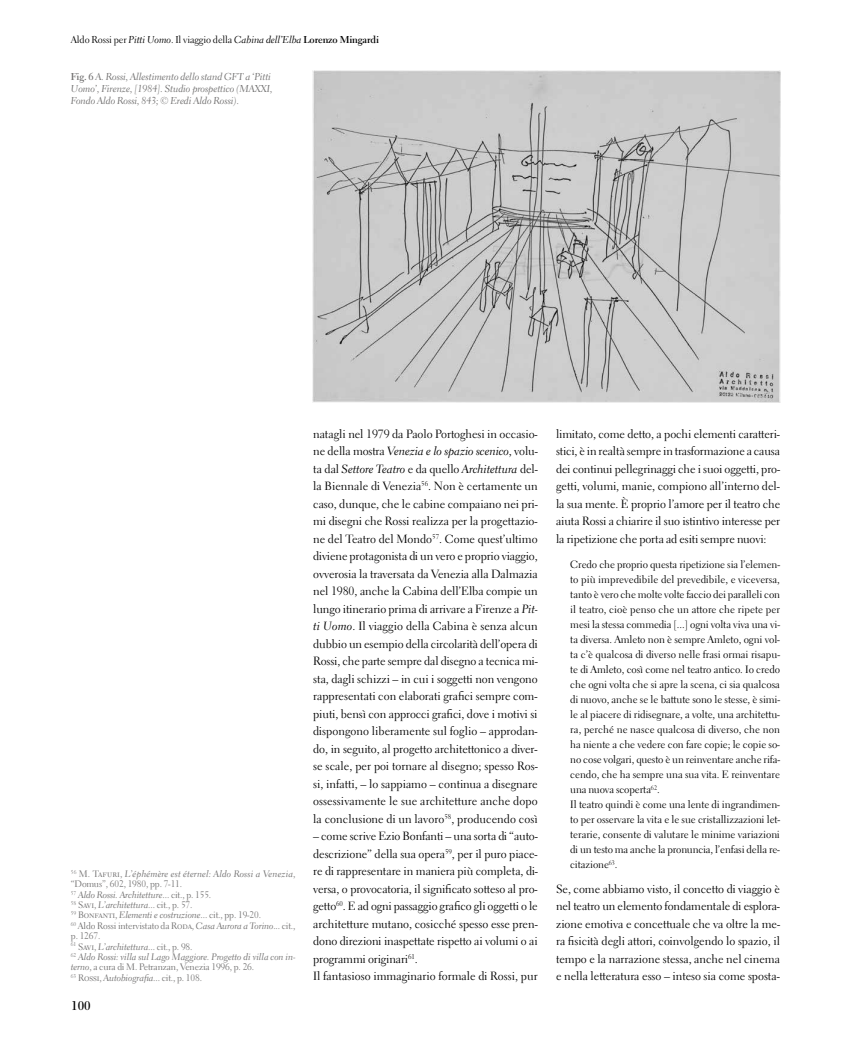
<style>
.page{position:relative;width:851px;height:1063px;background:#fff}
.page>*{position:absolute;margin:0;border:0;box-sizing:border-box;transform-origin:0 0}
.t1{font:700 12.5px "Electra LT Std";color:#000}
.t2{font:11.88px/17.5px "Electra LT Std";letter-spacing:-.005em;color:#000;text-align:justify}
.t3{font:11.88px/17.5px "Electra LT Std Cursive";letter-spacing:-.01em;color:#000}
.t4{font:10.62px/15px "Electra LT Std";letter-spacing:-.005em;color:#000}
.t5{font:10px/12px "Electra LT Std Cursive";letter-spacing:-.01em;color:#706f6f}
.t6{font:10px "Electra LT Std";letter-spacing:-.01em;color:#000}
.t7{font:9.38px/10.4px "Electra LT Std";letter-spacing:-.01em;color:#706f6f}
.t8{font:9.38px "Electra LT Std Cursive";letter-spacing:-.01em;color:#706f6f}
.t9{font:9.38px "Electra LT Std Cursive";letter-spacing:.01em;color:#706f6f}
.s1{font-family:"Electra LT Std Cursive"}
.s2{font-weight:700}
.s3{font-family:"Electra LT Std";font-weight:700}
.s4{font-family:"Electra LT Std"}
</style>
<div class="page">
<img style="left:312px;top:71px;width:468px;height:332px">
<p class="t6" style="left:71px;top:33px;width:309px">Aldo Rossi per <span class="s1">Pitti Uomo</span>. Il viaggio della <span class="s1">Cabina dell’Elba</span> <span class="s2">Lorenzo Mingardi</span></p>
<p class="t5" style="left:71px;top:71px;width:203px"><span class="s3">Fig. 6</span> A. Rossi, Allestimento dello stand GFT a ‘Pitti<br>Uomo’, Firenze, [1984]. Studio prospettico (MAXXI,<br>Fondo Aldo Rossi, 843; © Eredi Aldo Rossi).</p>
<p class="t9" style="left:71px;top:868px;width:226px"><sup>56</sup> <span class="s4">M. Tafuri,</span> L’éphémère est éternel: Aldo Rossi a Venezia<span class="s4">,</span></p>
<p class="t7" style="left:71px;top:879px;width:113px">“Domus”, 602, 1980, pp. 7-11.</p>
<p class="t8" style="left:71px;top:889px;width:142px"><sup>57</sup> Aldo Rossi. Architetture<span class="s4">... cit., p. 155.</span></p>
<p class="t7" style="left:71px;top:900px;width:226px"><sup>58</sup> Savi, <span class="s1">L’architettura</span>... cit., p. 57.<br><sup>59</sup> Bonfanti, <span class="s1">Elementi e costruzione</span>... cit., pp. 19-20.<br><sup>60</sup> Aldo Rossi intervistato da Roda, <span class="s1">Casa Aurora a Torino</span>... cit., p. 1267.<br><sup>61</sup> Savi, <span class="s1">L’architettura</span>... cit., p. 98.</p>
<p class="t8" style="left:71px;top:951px;width:226px"><sup>62</sup> Aldo Rossi: villa sul Lago Maggiore. Progetto di villa con in-</p>
<p class="t7" style="left:71px;top:962px;width:185px"><span class="s1">terno</span>, a cura di M. Petranzan, Venezia 1996, p. 26.<br><sup>63</sup> Rossi, <span class="s1">Autobiografia</span>... cit., p. 108.</p>
<p class="t1" style="left:71px;top:998px;width:21px">100</p>
<p class="t2" style="left:313px;top:425px;width:226px">natagli nel 1979 da Paolo Portoghesi in occasio-</p>
<p class="t3" style="left:313px;top:442px;width:226px"><span class="s4">ne della mostra</span> Venezia e lo spazio scenico<span class="s4">, volu&shy;ta dal</span> Settore Teatro <span class="s4">e da quello</span> Architettura <span class="s4">del-</span></p>
<p class="t2" style="left:313px;top:477px;width:226px">la Biennale di Venezia<sup>56</sup>. Non è certamente un caso, dunque, che le cabine compaiano nei pri&shy;mi disegni che Rossi realizza per la progettazio&shy;ne del Teatro del Mondo<sup>57</sup>. Come quest’ultimo diviene protagonista di un vero e proprio viaggio, ovverosia la traversata da Venezia alla Dalmazia nel 1980, anche la Cabina dell’Elba compie un lungo itinerario prima di arrivare a Firenze a <span class="s1">Pit&shy;ti Uomo</span>. Il viaggio della Cabina è senza alcun dubbio un esempio della circolarità dell’opera di Rossi, che parte sempre dal disegno a tecnica mi&shy;sta, dagli schizzi – in cui i soggetti non vengono rappresentati con elaborati grafici sempre com&shy;piuti, bensì con approcci grafici, dove i motivi si dispongono liberamente sul foglio – approdan&shy;do, in seguito, al progetto architettonico a diver&shy;se scale, per poi tornare al disegno; spesso Ros&shy;si, infatti, – lo sappiamo – continua a disegnare ossessivamente le sue architetture anche dopo la conclusione di un lavoro<sup>58</sup>, producendo così</p>
<p class="t2" style="left:313px;top:827px;width:226px;text-align:left">– come scrive Ezio Bonfanti – una sorta di “auto&shy;descrizione” della sua opera<sup>59</sup>, per il puro piace&shy;re di rappresentare in maniera più completa, di&shy;versa, o provocatoria, il significato sotteso al pro&shy;getto<sup>60</sup>. E ad ogni passaggio grafico gli oggetti o le architetture mutano, cosicché spesso esse pren&shy;dono direzioni inaspettate rispetto ai volumi o ai programmi originari<sup>61</sup>.<br>Il fantasioso immaginario formale di Rossi, pur</p>
<p class="t2" style="left:556px;top:425px;width:225px">limitato, come detto, a pochi elementi caratteri&shy;stici, è in realtà sempre in trasformazione a causa dei continui pellegrinaggi che i suoi oggetti, pro&shy;getti, volumi, manie, compiono all’interno del&shy;la sua mente. È proprio l’amore per il teatro che aiuta Rossi a chiarire il suo istintivo interesse per la ripetizione che porta ad esiti sempre nuovi:</p>
<p class="t4" style="left:570px;top:557px;width:211px">Credo che proprio questa ripetizione sia l’elemen&shy;to più imprevedibile del prevedibile, e viceversa, tanto è vero che molte volte faccio dei paralleli con il teatro, cioè penso che un attore che ripete per mesi la stessa commedia [...] ogni volta viva una vi&shy;ta diversa. Amleto non è sempre Amleto, ogni vol&shy;ta c’è qualcosa di diverso nelle frasi ormai risapu&shy;te di Amleto, così come nel teatro antico. Io credo che ogni volta che si apre la scena, ci sia qualcosa di nuovo, anche se le battute sono le stesse, è simi&shy;le al piacere di ridisegnare, a volte, una architettu&shy;ra, perché ne nasce qualcosa di diverso, che non ha niente a che vedere con fare copie; le copie so&shy;no cose volgari, questo è un reinventare anche rifa&shy;cendo, che ha sempre una sua vita. E reinventare una nuova scoperta<sup>62</sup>.<br>Il teatro quindi è come una lente di ingrandimen&shy;to per osservare la vita e le sue cristallizzazioni let&shy;terarie, consente di valutare le minime variazioni di un testo ma anche la pronuncia, l’enfasi della re&shy;citazione<sup>63</sup>.</p>
<p class="t2" style="left:556px;top:880px;width:225px">Se, come abbiamo visto, il concetto di viaggio è nel teatro un elemento fondamentale di esplora&shy;zione emotiva e concettuale che va oltre la me&shy;ra fisicità degli attori, coinvolgendo lo spazio, il tempo e la narrazione stessa, anche nel cinema e nella letteratura esso – inteso sia come sposta-</p>
</div>
